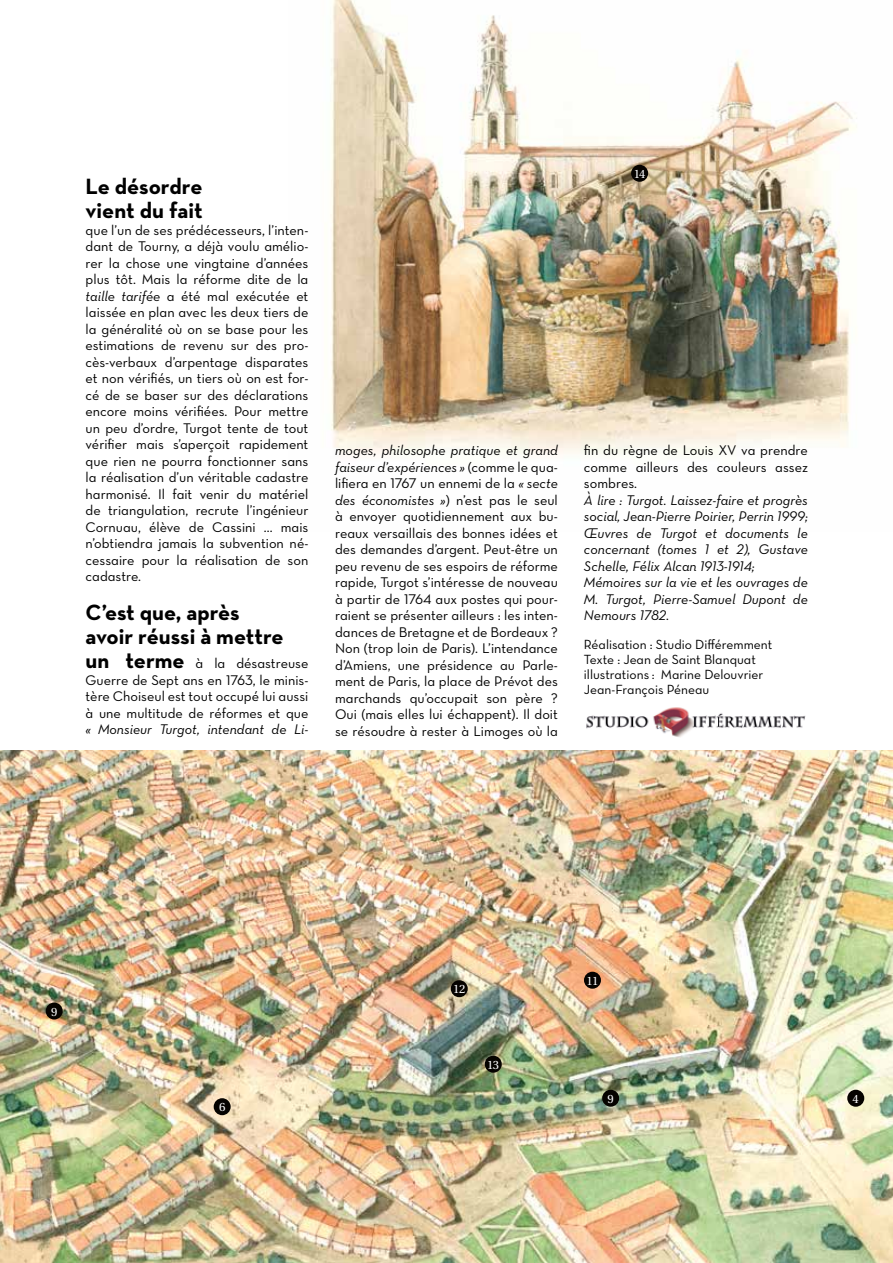
<style>
.page{position:relative;width:893px;height:1263px;background:#fff}
.page>*{position:absolute;margin:0;border:0;box-sizing:border-box;transform-origin:0 0}
.t1{font:700 22.5px/24px "Neutra Text";color:#000}
.t2{font:14.25px/16.5px "Neutra Text Book Alt";color:#000;text-align:justify}
.t3{font:14.25px/16.5px "Neutra Text Book Italic Alt";color:#000}
.t4{font:13.5px/15px "Neutra Text Book Alt";color:#000}
.t5{font:12px "Utopia";letter-spacing:-.06em;color:#fff}
.s1{font-family:"Neutra Text Book Italic Alt"}
.s2{font-family:"Neutra Text";font-weight:700;font-size:22.5px}
.s3{font-family:"Neutra Text Book Alt"}
</style>
<div class="page">
<img style="left:0;top:750px;width:893px;height:513px">
<img style="left:330px;top:0;width:527px;height:455px">
<img style="left:586px;top:707px;width:220px;height:30px">
<div style="left:847px;top:1090px;width:17px;height:17px;background:#060300;border-radius:50%"></div>
<div style="left:214px;top:1098px;width:17px;height:17px;background:#060300;border-radius:50%"></div>
<div style="left:46px;top:1002px;width:17px;height:17px;background:#060300;border-radius:50%"></div>
<div style="left:602px;top:1090px;width:17px;height:17px;background:#060300;border-radius:50%"></div>
<div style="left:584px;top:972px;width:17px;height:17px;background:#060300;border-radius:50%"></div>
<div style="left:631px;top:165px;width:17px;height:17px;background:#060300;border-radius:50%"></div>
<div style="left:485px;top:1056px;width:17px;height:17px;background:#060300;border-radius:50%"></div>
<div style="left:451px;top:980px;width:17px;height:17px;background:#060300;border-radius:50%"></div>
<h1 class="t1" style="left:86px;top:174px;width:118px">Le désordre vient du fait</h1>
<p class="t2" style="left:86px;top:221px;width:224px">que l’un de ses prédécesseurs, l’inten&shy;dant de Tourny, a déjà voulu amélio&shy;rer la chose une vingtaine d’années plus tôt. Mais la réforme dite de la <span class="s1">taille tarifée</span> a été mal exécutée et laissée en plan avec les deux tiers de la généralité où on se base pour les estimations de revenu sur des pro&shy;cès-verbaux d’arpentage disparates et non vérifiés, un tiers où on est for&shy;cé de se baser sur des déclarations encore moins vérifiées. Pour mettre un peu d’ordre, Turgot tente de tout vérifier mais s’aperçoit rapidement que rien ne pourra fonctionner sans la réalisation d’un véritable cadastre harmonisé. Il fait venir du matériel de triangulation, recrute l’ingénieur Cornuau, élève de Cassini ... mais n’obtiendra jamais la subvention né&shy;cessaire pour la réalisation de son cadastre.</p>
<h1 class="t1" style="left:86px;top:600px;width:200px">C’est que, après avoir réussi à mettre</h1>
<p class="t2" style="left:86px;top:655px;width:224px"><span class="s2">un terme</span> à la désastreuse Guerre de Sept ans en 1763, le minis&shy;tère Choiseul est tout occupé lui aussi à une multitude de réformes et que</p>
<p class="t3" style="left:86px;top:721px;width:224px">« Monsieur Turgot, intendant de Li-</p>
<p class="t5" style="left:634px;top:167px;width:13px">14</p>
<p class="t3" style="left:335px;top:442px;width:224px">moges, philosophe pratique et grand faiseur d’expériences » <span class="s3">(comme le qua-</span></p>
<p class="t2" style="left:335px;top:475px;width:224px">lifiera en 1767 un ennemi de la <span class="s1">« secte</span></p>
<p class="t3" style="left:335px;top:491px;width:224px">des économistes »<span class="s3">) n’est pas le seul</span></p>
<p class="t2" style="left:335px;top:508px;width:224px">à envoyer quotidiennement aux bu&shy;reaux versaillais des bonnes idées et des demandes d’argent. Peut-être un peu revenu de ses espoirs de réforme rapide, Turgot s’intéresse de nouveau à partir de 1764 aux postes qui pour&shy;raient se présenter ailleurs : les inten&shy;dances de Bretagne et de Bordeaux ?<br>Non (trop loin de Paris). L’intendance d’Amiens, une présidence au Parle&shy;ment de Paris, la place de Prévot des marchands qu’occupait son père ?<br>Oui (mais elles lui échappent). Il doit se résoudre à rester à Limoges où la</p>
<p class="t2" style="left:584px;top:442px;width:225px">fin du règne de Louis XV va prendre comme ailleurs des couleurs assez sombres.</p>
<p class="t3" style="left:584px;top:491px;width:225px">À lire : Turgot. Laissez-faire et progrès social, Jean-Pierre Poirier, Perrin 1999; Œuvres de Turgot et documents le concernant (tomes 1 et 2), Gustave Schelle, Félix Alcan 1913-1914; Mémoires sur la vie et les ouvrages de M. Turgot, Pierre-Samuel Dupont de Nemours 1782.</p>
<p class="t4" style="left:584px;top:637px;width:190px">Réalisation : Studio Différemment<br>Texte : Jean de Saint Blanquat illustrations : Marine Delouvrier<br>Jean-François Péneau</p>
<p class="t5" style="left:51px;top:1005px;width:8px">9</p>
<p class="t5" style="left:219px;top:1100px;width:8px">6</p>
<p class="t5" style="left:453px;top:982px;width:14px">12</p>
<p class="t5" style="left:487px;top:1058px;width:14px">13</p>
<p class="t5" style="left:586px;top:974px;width:13px">11</p>
<p class="t5" style="left:607px;top:1092px;width:8px">9</p>
<p class="t5" style="left:853px;top:1092px;width:8px">4</p>
</div>
